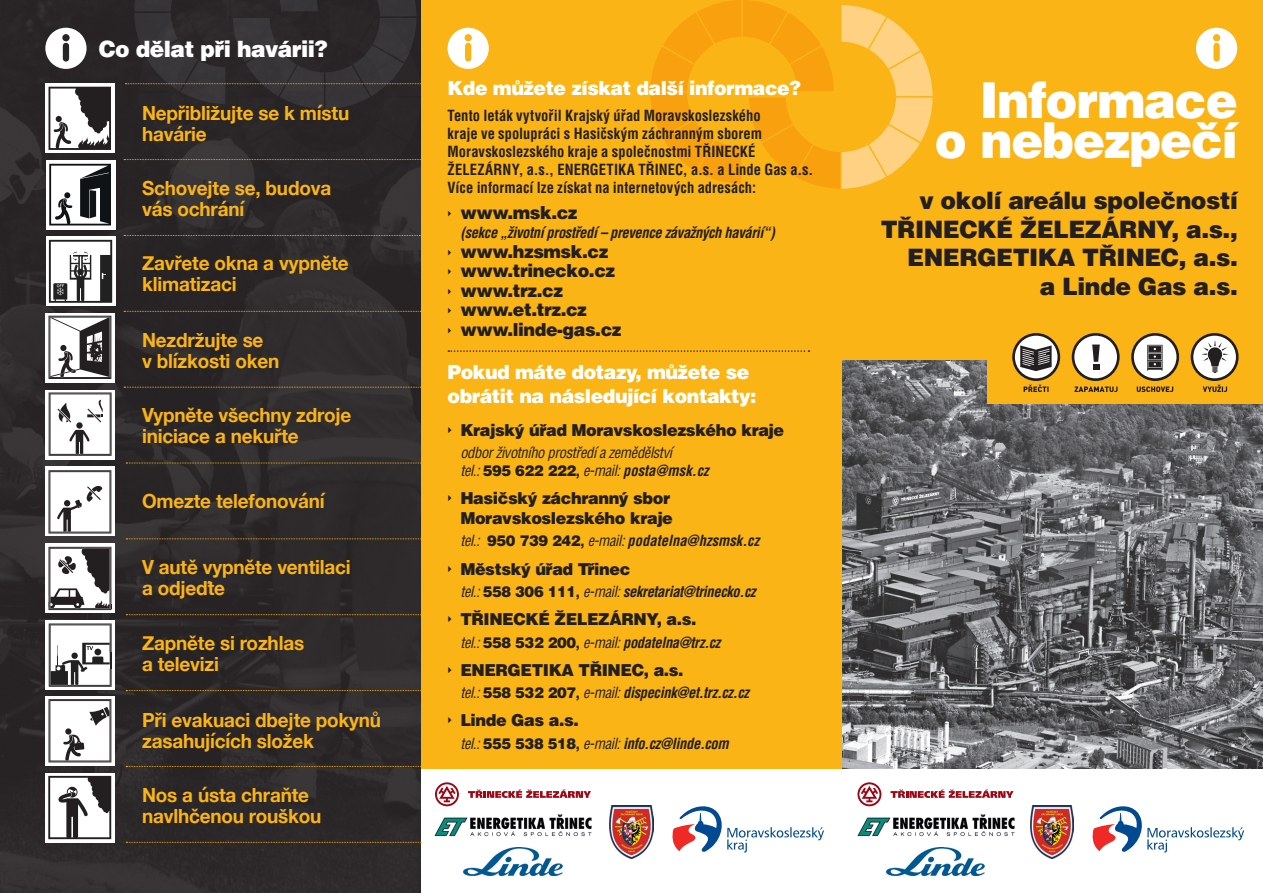
<style>
.page{position:relative;width:1263px;height:893px;background:#fff}
.page>*{position:absolute;margin:0;border:0;box-sizing:border-box;transform-origin:0 0}
.t1{font:900 49.5px/40.5px "Helvetica CE";letter-spacing:-.025em;color:#fff;text-align:right}
.t2{font:900 24px/28.8px "Helvetica CE";letter-spacing:-.02em;color:#231f20;text-align:right}
.t3{font:900 22.5px "Helvetica CE";letter-spacing:-.025em;color:#fff}
.t4{font:700 19.5px/21px "Helvetica Neue";letter-spacing:-.01em;color:#fbb416}
.t5{font:900 19.5px/23.4px "Helvetica CE";letter-spacing:-.025em;color:#fff}
.t6{font:900 18px/19.5px "Helvetica CE";letter-spacing:-.025em;color:#231f20}
.t7{font:900 16.5px/19.8px "Helvetica CE";letter-spacing:-.025em;color:#231f20;text-align:right}
.t8{font:700 condensed 15px/18px "Helvetica CE";letter-spacing:.005em;color:#231f20}
.t9{font:italic 700 condensed 15px "Helvetica CE";letter-spacing:-.025em;color:#231f20}
.t10{font:italic condensed 15px/18px "Helvetica CE";letter-spacing:-.025em;color:#231f20}
.t11{font:italic 700 condensed 15px "Helvetica CE";color:#231f20}
.s1{font-family:"Arrows";font-weight:400;font-size:15px}
.s2{font-family:"Arrows";font-weight:400}
.s3{font-weight:900;font-style:normal;font-stretch:normal}
.s4{font-family:"Helvetica Neue";font-weight:700;font-style:normal;font-stretch:normal}
.s5{font-weight:700}
.s6{font-weight:400}
.s7{font-family:"Helvetica Neue";font-style:normal;font-stretch:normal}
</style>
<div class="page">
<img style="left:0;top:0;width:421px;height:893px">
<div style="left:421px;top:0;width:842px;height:768px;background:#fbb416"></div>
<img style="left:842px;top:361px;width:421px;height:407px">
<svg style="left:1092px;top:806px;width:152px;height:46px"></svg>
<svg style="left:672px;top:806px;width:152px;height:46px"></svg>
<div style="left:988px;top:332px;width:275px;height:72px;background:#fbb416"></div>
<svg style="left:650px;top:0;width:282px;height:189px"></svg>
<img style="left:1030px;top:806px;width:43px;height:52px">
<img style="left:610px;top:806px;width:43px;height:52px">
<svg style="left:857px;top:782px;width:24px;height:24px"></svg>
<svg style="left:890px;top:790px;width:123px;height:8px"></svg>
<svg style="left:435px;top:782px;width:24px;height:24px"></svg>
<svg style="left:468px;top:790px;width:123px;height:8px"></svg>
<svg style="left:1071px;top:333px;width:49px;height:59px"></svg>
<svg style="left:1190px;top:333px;width:49px;height:59px"></svg>
<svg style="left:1131px;top:333px;width:49px;height:59px"></svg>
<svg style="left:1012px;top:333px;width:49px;height:59px"></svg>
<svg style="left:448px;top:350px;width:361px;height:2px"></svg>
<svg style="left:448px;top:28px;width:41px;height:41px"></svg>
<svg style="left:45px;top:28px;width:42px;height:41px"></svg>
<svg style="left:1196px;top:28px;width:41px;height:41px"></svg>
<div style="left:45px;top:83px;width:70px;height:70px;background:linear-gradient(to right,#fff,#fff)"></div>
<svg style="left:49px;top:87px;width:62px;height:63px"></svg>
<svg style="left:46px;top:313px;width:69px;height:70px"></svg>
<svg style="left:49px;top:316px;width:62px;height:63px"></svg>
<svg style="left:46px;top:543px;width:69px;height:70px"></svg>
<svg style="left:49px;top:547px;width:62px;height:63px"></svg>
<svg style="left:46px;top:467px;width:69px;height:69px"></svg>
<svg style="left:49px;top:470px;width:62px;height:64px"></svg>
<svg style="left:46px;top:697px;width:69px;height:69px"></svg>
<svg style="left:49px;top:699px;width:62px;height:63px"></svg>
<svg style="left:124px;top:0;width:297px;height:189px;background:#2f2b2c"></svg>
<svg style="left:124px;top:235px;width:296px;height:1px"></svg>
<svg style="left:124px;top:311px;width:297px;height:1px"></svg>
<svg style="left:124px;top:387px;width:297px;height:1px"></svg>
<svg style="left:126px;top:463px;width:295px;height:1px"></svg>
<svg style="left:126px;top:538px;width:295px;height:1px"></svg>
<svg style="left:126px;top:614px;width:295px;height:1px"></svg>
<svg style="left:126px;top:690px;width:295px;height:1px"></svg>
<svg style="left:126px;top:766px;width:295px;height:1px"></svg>
<svg style="left:126px;top:842px;width:296px;height:1px"></svg>
<svg style="left:46px;top:773px;width:69px;height:70px"></svg>
<svg style="left:48px;top:776px;width:63px;height:63px"></svg>
<img style="left:886px;top:847px;width:99px;height:28px">
<img style="left:464px;top:847px;width:98px;height:28px">
<img style="left:857px;top:814px;width:158px;height:23px">
<img style="left:435px;top:814px;width:157px;height:23px">
<div style="left:46px;top:390px;width:69px;height:69px;background:#fff"></div>
<svg style="left:49px;top:392px;width:63px;height:64px"></svg>
<div style="left:46px;top:160px;width:69px;height:69px;background:linear-gradient(to right,#fff,#fff)"></div>
<svg style="left:49px;top:164px;width:62px;height:61px"></svg>
<div style="left:46px;top:620px;width:69px;height:69px;background:#fff"></div>
<svg style="left:49px;top:623px;width:63px;height:64px"></svg>
<svg style="left:46px;top:237px;width:69px;height:69px"></svg>
<svg style="left:49px;top:240px;width:63px;height:63px"></svg>
<p class="t3" style="left:99px;top:36px;width:231px">Co dělat při havárii?</p>
<p class="t4" style="left:142px;top:103px;width:209px">Nepřibližujte se k místu havárie</p>
<p class="t4" style="left:142px;top:178px;width:191px">Schovejte se, budova vás ochrání</p>
<p class="t4" style="left:142px;top:253px;width:208px">Zavřete okna a vypněte klimatizaci</p>
<p class="t4" style="left:142px;top:330px;width:139px">Nezdržujte se<br>v blízkosti oken</p>
<p class="t4" style="left:142px;top:405px;width:211px">Vypněte všechny zdroje iniciace a nekuřte</p>
<p class="t4" style="left:142px;top:491px;width:184px">Omezte telefonování</p>
<p class="t4" style="left:142px;top:557px;width:210px">V autě vypněte ventilaci a odjeďte</p>
<p class="t4" style="left:142px;top:633px;width:164px">Zapněte si rozhlas a televizi</p>
<p class="t4" style="left:142px;top:710px;width:241px">Při evakuaci dbejte pokynů zasahujících složek</p>
<p class="t4" style="left:142px;top:785px;width:181px">Nos a ústa chraňte navlhčenou rouškou</p>
<p class="t5" style="left:448px;top:76px;width:355px">Kde můžete získat další informace?</p>
<p class="t8" style="left:448px;top:106px;width:367px">Tento leták vytvořil Krajský úřad Moravskoslezského<br>kraje ve spolupráci s Hasičským záchranným sborem Moravskoslezského kraje a společnostmi TŘINECKÉ ŽELEZÁRNY, a.s., ENERGETIKA TŘINEC, a.s. a Linde Gas a.s.<br>Více informací lze získat na internetových adresách:</p>
<p class="t6" style="left:448px;top:203px;width:132px"><span class="s1">Q</span> www.msk.cz</p>
<p class="t9" style="left:460px;top:224px;width:316px">(sekce „životní prostředí – prevence závažných havárií“)</p>
<p class="t6" style="left:448px;top:242px;width:176px"><span class="s1">Q</span> www.hzsmsk.cz<br><span class="s1">Q</span> www.trinecko.cz<br><span class="s1">Q</span> www.trz.cz<br><span class="s1">Q</span> www.et.trz.cz<br><span class="s1">Q</span> www.linde-gas.cz</p>
<p class="t5" style="left:448px;top:361px;width:310px">Pokud máte dotazy, můžete se obrátit na následující kontakty:</p>
<p class="t7" style="left:448px;top:420px;width:338px"><span class="s2">Q</span> Krajský úřad Moravskoslezského kraje</p>
<p class="t10" style="left:460px;top:444px;width:250px">odbor životního prostředí a zemědělství<br>tel.: <span class="s3">595 622 222</span><span class="s4">,</span> e-mail: <span class="s5">posta@msk.cz</span></p>
<p class="t7" style="left:448px;top:489px;width:227px"><span class="s2">Q</span> Hasičský záchranný sbor<br>Moravskoslezského kraje</p>
<p class="t11" style="left:460px;top:532px;width:300px"><span class="s6">tel.:</span> <span class="s3">950 739 242</span><span class="s7">,</span> <span class="s6">e-mail:</span> podatelna@hzsmsk.cz</p>
<p class="t7" style="left:448px;top:559px;width:184px"><span class="s2">Q</span> Městský úřad Třinec</p>
<p class="t9" style="left:460px;top:583px;width:297px"><span class="s6">tel.:</span> <span class="s3">558 306 111</span><span class="s7">,</span> <span class="s6">e-mail:</span> sekretariat@trinecko.cz</p>
<p class="t7" style="left:448px;top:610px;width:250px"><span class="s2">Q</span> TŘINECKÉ ŽELEZÁRNY, a.s.</p>
<p class="t9" style="left:460px;top:633px;width:262px"><span class="s6">tel.:</span> <span class="s3">558 532 200</span><span class="s7">,</span> <span class="s6">e-mail:</span> podatelna@trz.cz</p>
<p class="t7" style="left:448px;top:660px;width:237px"><span class="s2">Q</span> ENERGETIKA TŘINEC, a.s.</p>
<p class="t9" style="left:460px;top:684px;width:290px"><span class="s6">tel.:</span> <span class="s3">558 532 207</span><span class="s7">,</span> <span class="s6">e-mail:</span> dispecink@et.trz.cz.cz</p>
<p class="t7" style="left:448px;top:711px;width:133px"><span class="s2">Q</span> Linde Gas a.s.</p>
<p class="t9" style="left:460px;top:734px;width:270px"><span class="s6">tel.:</span> <span class="s3">555 538 518</span><span class="s7">,</span> <span class="s6">e-mail:</span> info.cz@linde.com</p>
<h1 class="t1" style="left:935px;top:80px;width:304px">Informace<br>o nebezpečí</h1>
<p class="t2" style="left:881px;top:186px;width:359px">v okolí areálu společností<br>TŘINECKÉ ŽELEZÁRNY, a.s.,<br>ENERGETIKA TŘINEC, a.s.<br>a Linde Gas a.s.</p>
</div>
